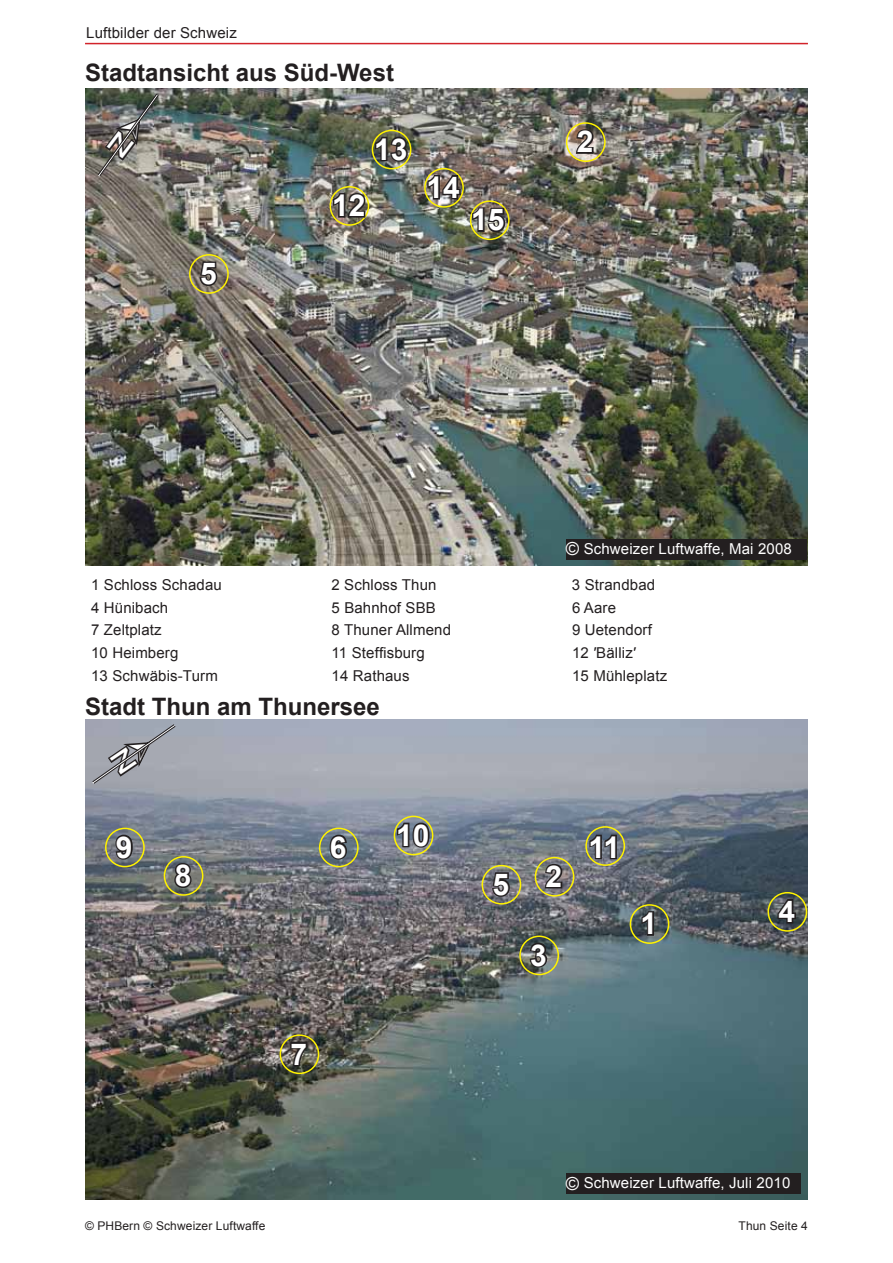
<style>
.page{position:relative;width:893px;height:1263px;background:#fff}
.page>*{position:absolute;margin:0;border:0;box-sizing:border-box;transform-origin:0 0}
.t1{font:700 30px "Arial";color:#fff}
.t2{font:700 24px "Arial";color:#231f20}
.t3{font:15px "Arial";letter-spacing:.01em;color:#231f20}
.t4{font:15px "Arial";letter-spacing:.01em;color:#fff}
.t5{font:12px "Arial";letter-spacing:.01em;color:#231f20}
.s1{font-size:18px}
</style>
<div class="page">
<hr style="left:85px;top:43px;width:723px;height:1px;background:#d2232a">
<img style="left:85px;top:88px;width:723px;height:478px">
<img style="left:85px;top:720px;width:723px;height:479px">
<div style="left:566px;top:1174px;width:235px;height:20px;background:#231f20"></div>
<div style="left:566px;top:539px;width:240px;height:20px;background:#231f20"></div>
<div style="left:630px;top:904px;width:39px;height:40px;border:2px solid #fff200;border-radius:50%"></div>
<svg style="left:640px;top:910px;width:15px;height:27px"></svg>
<div style="left:535px;top:857px;width:39px;height:39px;border:2px solid #fff200;border-radius:50%"></div>
<svg style="left:543px;top:862px;width:21px;height:28px"></svg>
<div style="left:519px;top:935px;width:40px;height:40px;border:2px solid #fff200;border-radius:50%"></div>
<svg style="left:528px;top:940px;width:21px;height:29px"></svg>
<div style="left:767px;top:892px;width:40px;height:40px;border:2px solid #fff200;border-radius:50%"></div>
<svg style="left:776px;top:897px;width:21px;height:28px"></svg>
<div style="left:319px;top:828px;width:40px;height:39px;border:2px solid #fff200;border-radius:50%"></div>
<svg style="left:328px;top:833px;width:21px;height:28px"></svg>
<div style="left:164px;top:856px;width:39px;height:40px;border:2px solid #fff200;border-radius:50%"></div>
<svg style="left:173px;top:861px;width:21px;height:29px"></svg>
<div style="left:105px;top:828px;width:40px;height:39px;border:2px solid #fff200;border-radius:50%"></div>
<svg style="left:113px;top:833px;width:22px;height:28px"></svg>
<div style="left:394px;top:816px;width:39px;height:39px;border:2px solid #fff200;border-radius:50%"></div>
<svg style="left:395px;top:821px;width:37px;height:28px"></svg>
<div style="left:585px;top:826px;width:40px;height:40px;border:2px solid #fff200;border-radius:50%"></div>
<svg style="left:588px;top:833px;width:30px;height:28px"></svg>
<div style="left:566px;top:122px;width:40px;height:40px;border:2px solid #fff200;border-radius:50%"></div>
<svg style="left:574px;top:127px;width:22px;height:28px"></svg>
<div style="left:189px;top:254px;width:40px;height:40px;border:2px solid #fff200;border-radius:50%"></div>
<svg style="left:198px;top:260px;width:21px;height:28px"></svg>
<div style="left:330px;top:186px;width:39px;height:40px;border:2px solid #fff200;border-radius:50%"></div>
<svg style="left:331px;top:191px;width:37px;height:28px"></svg>
<div style="left:372px;top:130px;width:39px;height:39px;border:2px solid #fff200;border-radius:50%"></div>
<svg style="left:374px;top:135px;width:36px;height:28px"></svg>
<div style="left:424px;top:168px;width:40px;height:40px;border:2px solid #fff200;border-radius:50%"></div>
<svg style="left:426px;top:173px;width:36px;height:28px"></svg>
<div style="left:470px;top:200px;width:40px;height:40px;border:2px solid #fff200;border-radius:50%"></div>
<svg style="left:471px;top:206px;width:36px;height:28px"></svg>
<div style="left:482px;top:865px;width:39px;height:39px;border:2px solid #fff200;border-radius:50%"></div>
<svg style="left:490px;top:871px;width:22px;height:27px"></svg>
<div style="left:280px;top:1034px;width:39px;height:40px;border:2px solid #fff200;border-radius:50%"></div>
<svg style="left:289px;top:1040px;width:20px;height:27px"></svg>
<img style="left:97px;top:93px;width:62px;height:84px">
<svg style="left:91px;top:723px;width:85px;height:62px;background:#93959e"></svg>
<p class="t3" style="left:86px;top:22px;width:152px">Luftbilder der Schweiz</p>
<h2 class="t2" style="left:85px;top:57px;width:310px">Stadtansicht aus Süd-West</h2>
<h1 class="t1" style="left:200px;top:254px;width:18px">5</h1>
<h1 class="t1" style="left:374px;top:129px;width:35px">13</h1>
<h1 class="t1" style="left:332px;top:186px;width:35px">12</h1>
<h1 class="t1" style="left:427px;top:167px;width:35px">14</h1>
<h1 class="t1" style="left:471px;top:200px;width:35px">15</h1>
<h1 class="t1" style="left:577px;top:122px;width:18px">2</h1>
<p class="t4" style="left:566px;top:538px;width:227px"><span class="s1">©</span> Schweizer Luftwaffe, Mai 2008</p>
<p class="t3" style="left:91px;top:574px;width:132px">1 Schloss Schadau</p>
<p class="t3" style="left:331px;top:574px;width:107px">2 Schloss Thun</p>
<p class="t3" style="left:572px;top:574px;width:85px">3 Strandbad</p>
<p class="t3" style="left:91px;top:597px;width:79px">4 Hünibach</p>
<p class="t3" style="left:332px;top:597px;width:106px">5 Bahnhof SBB</p>
<p class="t3" style="left:572px;top:597px;width:46px">6 Aare</p>
<p class="t3" style="left:91px;top:620px;width:72px">7 Zeltplatz</p>
<p class="t3" style="left:332px;top:620px;width:121px">8 Thuner Allmend</p>
<p class="t3" style="left:572px;top:620px;width:81px">9 Uetendorf</p>
<p class="t3" style="left:91px;top:643px;width:89px">10 Heimberg</p>
<p class="t3" style="left:332px;top:643px;width:95px">11 Steffisburg</p>
<p class="t3" style="left:572px;top:643px;width:65px">12 ′Bälliz′</p>
<p class="t3" style="left:91px;top:666px;width:128px">13 Schwäbis-Turm</p>
<p class="t3" style="left:332px;top:666px;width:80px">14 Rathaus</p>
<p class="t3" style="left:572px;top:666px;width:97px">15 Mühleplatz</p>
<h2 class="t2" style="left:85px;top:691px;width:296px">Stadt Thun am Thunersee</h2>
<h1 class="t1" style="left:116px;top:827px;width:18px">9</h1>
<h1 class="t1" style="left:175px;top:855px;width:18px">8</h1>
<h1 class="t1" style="left:330px;top:827px;width:18px">6</h1>
<h1 class="t1" style="left:396px;top:815px;width:35px">10</h1>
<h1 class="t1" style="left:291px;top:1034px;width:18px">7</h1>
<h1 class="t1" style="left:492px;top:864px;width:18px">5</h1>
<h1 class="t1" style="left:546px;top:856px;width:18px">2</h1>
<h1 class="t1" style="left:530px;top:935px;width:18px">3</h1>
<h1 class="t1" style="left:589px;top:827px;width:33px">11</h1>
<h1 class="t1" style="left:641px;top:904px;width:18px">1</h1>
<h1 class="t1" style="left:778px;top:891px;width:18px">4</h1>
<p class="t4" style="left:566px;top:1173px;width:226px"><span class="s1">©</span> Schweizer Luftwaffe, Juli 2010</p>
<p class="t5" style="left:85px;top:1218px;width:182px">© PHBern © Schweizer Luftwaffe</p>
<p class="t5" style="left:739px;top:1218px;width:71px">Thun Seite 4</p>
</div>
